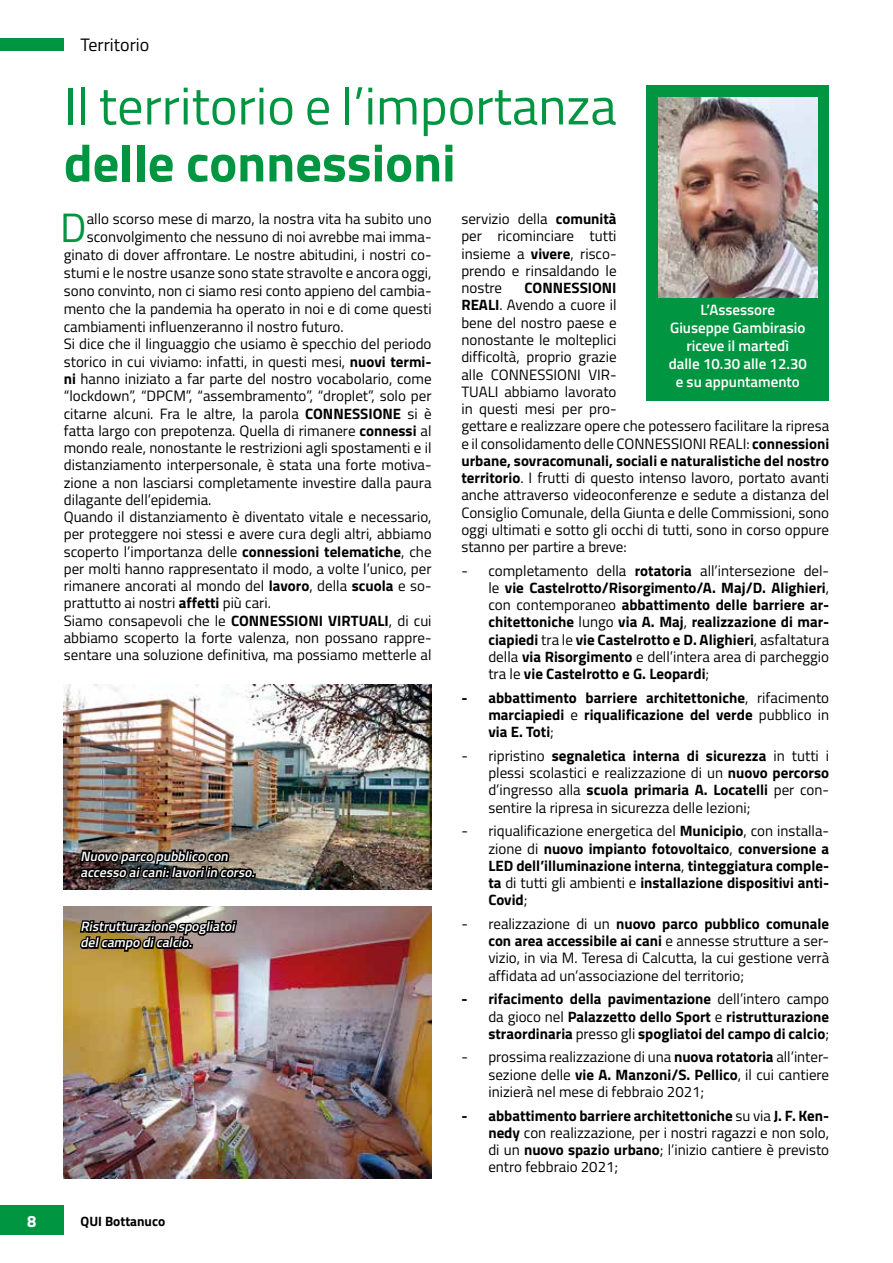
<style>
.page{position:relative;width:893px;height:1263px;background:#fff}
.page>*{position:absolute;margin:0;border:0;box-sizing:border-box;transform-origin:0 0}
.t1{font:52.5px "Titillium";color:#009641}
.t2{font:700 52.5px "Titillium";color:#009641}
.t3{font:40.95px "Titillium";color:#009641}
.t4{font:18px "Titillium";color:#000}
.t5{font:700 16.5px "Titillium";color:#fff}
.t6{font:15px/17.2px "Titillium";color:#000;text-align:justify}
.t7{font:700 15px/17.2px "Titillium";color:#000;text-align:justify}
.t8{font:600 15px/18px "Titillium";color:#fff;text-align:center}
.t9{font:italic 600 13.5px/16.2px "Titillium";color:#fff}
.t10{font:700 13.5px "Titillium";color:#000}
.s1{font-weight:700}
.s2{font-weight:400}
</style>
<div class="page">
<div style="left:0;top:38px;width:64px;height:13px;background:#009641"></div>
<div style="left:0;top:1205px;width:64px;height:30px;background:#009641"></div>
<div style="left:646px;top:85px;width:183px;height:315px;background:#009641"></div>
<img style="left:658px;top:98px;width:159px;height:199px">
<img style="left:64px;top:685px;width:368px;height:204px">
<img style="left:64px;top:906px;width:368px;height:272px">
<img style="left:78px;top:835px;width:178px;height:155px">
<p class="t4" style="left:81px;top:31px;width:70px">Territorio</p>
<h1 class="t1" style="left:64px;top:68px;width:554px">Il territorio e l’importanza</h1>
<h1 class="t2" style="left:64px;top:123px;width:393px">delle connessioni</h1>
<h2 class="t3" style="left:60px;top:198px;width:28px">D</h2>
<p class="t6" style="left:87px;top:210px;width:346px">allo scorso mese di marzo, la nostra vita ha subito uno</p>
<p class="t6" style="left:87px;top:228px;width:346px">sconvolgimento che nessuno di noi avrebbe mai imma-</p>
<p class="t6" style="left:64px;top:246px;width:369px">ginato di dover affrontare. Le nostre abitudini, i nostri co-</p>
<p class="t6" style="left:64px;top:264px;width:369px">stumi e le nostre usanze sono state stravolte e ancora oggi,</p>
<p class="t6" style="left:64px;top:282px;width:369px">sono convinto, non ci siamo resi conto appieno del cambia-</p>
<p class="t6" style="left:64px;top:300px;width:369px">mento che la pandemia ha operato in noi e di come questi</p>
<p class="t6" style="left:64px;top:318px;width:281px">cambiamenti influenzeranno il nostro futuro.</p>
<p class="t6" style="left:64px;top:335px;width:369px">Si dice che il linguaggio che usiamo è specchio del periodo</p>
<p class="t6" style="left:64px;top:352px;width:369px">storico in cui viviamo: infatti, in questi mesi, <span class="s1">nuovi termi-</span></p>
<p class="t6" style="left:64px;top:369px;width:369px"><span class="s1">ni</span> hanno iniziato a far parte del nostro vocabolario, come</p>
<p class="t6" style="left:64px;top:387px;width:369px">“lockdown”, “DPCM”, “assembramento”, “droplet”, solo per</p>
<p class="t6" style="left:64px;top:404px;width:369px">citarne alcuni. Fra le altre, la parola <span class="s1">CONNESSIONE</span> si è</p>
<p class="t6" style="left:64px;top:421px;width:369px">fatta largo con prepotenza. Quella di rimanere <span class="s1">connessi</span> al</p>
<p class="t6" style="left:64px;top:438px;width:369px">mondo reale, nonostante le restrizioni agli spostamenti e il</p>
<p class="t6" style="left:64px;top:456px;width:369px">distanziamento interpersonale, è stata una forte motiva-</p>
<p class="t6" style="left:64px;top:473px;width:369px">zione a non lasciarsi completamente investire dalla paura</p>
<p class="t6" style="left:64px;top:490px;width:149px">dilagante dell’epidemia.</p>
<p class="t6" style="left:64px;top:507px;width:369px">Quando il distanziamento è diventato vitale e necessario,</p>
<p class="t6" style="left:64px;top:525px;width:369px">per proteggere noi stessi e avere cura degli altri, abbiamo</p>
<p class="t6" style="left:64px;top:542px;width:369px">scoperto l’importanza delle <span class="s1">connessioni telematiche</span>, che</p>
<p class="t6" style="left:64px;top:559px;width:369px">per molti hanno rappresentato il modo, a volte l’unico, per</p>
<p class="t6" style="left:64px;top:576px;width:369px">rimanere ancorati al mondo del <span class="s1">lavoro</span>, della <span class="s1">scuola</span> e so-</p>
<p class="t6" style="left:64px;top:594px;width:209px">prattutto ai nostri <span class="s1">affetti</span> più cari.</p>
<p class="t6" style="left:64px;top:611px;width:369px">Siamo consapevoli che le <span class="s1">CONNESSIONI VIRTUALI</span>, di cui</p>
<p class="t6" style="left:64px;top:628px;width:369px">abbiamo scoperto la forte valenza, non possano rappre-</p>
<p class="t6" style="left:64px;top:645px;width:369px">sentare una soluzione definitiva, ma possiamo metterle al</p>
<p class="t9" style="left:81px;top:847px;width:179px">Nuovo parco pubblico con accesso aicani:lavoriin corso.</p>
<p class="t9" style="left:81px;top:918px;width:159px">Ristrutturazione spogliatoi delcampo dicalcio.</p>
<p class="t5" style="left:27px;top:1209px;width:11px">8</p>
<p class="t10" style="left:81px;top:1210px;width:86px">QUI Bottanuco</p>
<p class="t6" style="left:461px;top:210px;width:157px">servizio della <span class="s1">comunità </span>per ricominciare tutti insieme a <span class="s1">vivere</span>, risco&shy;prendo e rinsaldando le nostre</p>
<p class="t6" style="left:461px;top:279px;width:369px;text-align:left;text-indent:63px"><span class="s1">CONNESSIONI<br>REALI</span>. Avendo a cuore il<br>bene del nostro paese e<br>nonostante le molteplici<br>difficoltà, proprio grazie<br>alle CONNESSIONI VIR-<br>TUALI abbiamo lavorato<br>in questi mesi per pro-<br>gettare e realizzare opere che potessero facilitare la ripresa e il consolidamento delle CONNESSIONI REALI: <span class="s1">connessioni urbane, sovracomunali, sociali e naturalistiche del nostro territorio</span>. I frutti di questo intenso lavoro, portato avanti anche attraverso videoconferenze e sedute a distanza del Consiglio Comunale, della Giunta e delle Commissioni, sono oggi ultimati e sotto gli occhi di tutti, sono in corso oppure stanno per partire a breve:</p>
<p class="t7" style="left:488px;top:561px;width:342px;text-indent:-27px"><span class="s2">- completamento della</span> rotatoria <span class="s2">all’intersezione del&shy;le</span> vie Castelrotto/Risorgimento/A. Maj/D. Alighieri<span class="s2">, con contemporaneo</span> abbattimento delle barriere ar&shy;chitettoniche <span class="s2">lungo</span> via A. Maj<span class="s2">,</span> realizzazione di mar&shy;ciapiedi <span class="s2">tra le</span> vie Castelrotto e D. Alighieri<span class="s2">, asfaltatura della</span> via Risorgimento <span class="s2">e dell’intera area di parcheggio tra le</span> vie Castelrotto e G. Leopardi<span class="s2">;</span></p>
<p class="t7" style="left:488px;top:688px;width:342px;text-indent:-27px">- abbattimento barriere architettoniche<span class="s2">, rifacimento </span>marciapiedi <span class="s2">e</span> riqualificazione del verde <span class="s2">pubblico in </span>via E. Toti<span class="s2">;</span></p>
<p class="t6" style="left:488px;top:746px;width:342px;text-indent:-27px">- ripristino <span class="s1">segnaletica interna di sicurezza</span> in tutti i plessi scolastici e realizzazione di un <span class="s1">nuovo percorso </span>d’ingresso alla <span class="s1">scuola primaria A. Locatelli</span> per con&shy;sentire la ripresa in sicurezza delle lezioni;</p>
<p class="t7" style="left:488px;top:822px;width:342px;text-indent:-27px"><span class="s2">- riqualificazione energetica del</span> Municipio<span class="s2">, con installa&shy;zione di</span> nuovo impianto fotovoltaico<span class="s2">,</span> conversione a LED dell’illuminazione interna<span class="s2">,</span> tinteggiatura comple&shy;ta <span class="s2">di tutti gli ambienti e</span> installazione dispositivi anti-Covid<span class="s2">;</span></p>
<p class="t6" style="left:488px;top:914px;width:342px;text-indent:-27px">- realizzazione di un <span class="s1">nuovo parco pubblico comunale con area accessibile ai cani</span> e annesse strutture a ser&shy;vizio, in via M. Teresa di Calcutta, la cui gestione verrà affidata ad un’associazione del territorio;</p>
<p class="t7" style="left:488px;top:990px;width:342px;text-indent:-27px">- rifacimento della pavimentazione <span class="s2">dell’intero campo da gioco nel</span> Palazzetto dello Sport <span class="s2">e</span> ristrutturazione straordinaria <span class="s2">presso gli</span> spogliatoi del campo di calcio<span class="s2">;</span></p>
<p class="t6" style="left:488px;top:1048px;width:342px;text-indent:-27px">- prossima realizzazione di una <span class="s1">nuova rotatoria</span> all’inter&shy;sezione delle <span class="s1">vie A. Manzoni/S. Pellico</span>, il cui cantiere inizierà nel mese di febbraio 2021;</p>
<p class="t6" style="left:488px;top:1106px;width:342px;text-indent:-27px"><span class="s1">- abbattimento barriere architettoniche</span> su via <span class="s1">J. F. Ken&shy;nedy</span> con realizzazione, per i nostri ragazzi e non solo, di un <span class="s1">nuovo spazio urbano</span>; l’inizio cantiere è previsto entro febbraio 2021;</p>
<p class="t8" style="left:669px;top:300px;width:139px">L’Assessore<br>Giuseppe Gambirasio riceve il martedì<br>dalle 10.30 alle 12.30 e su appuntamento</p>
</div>
